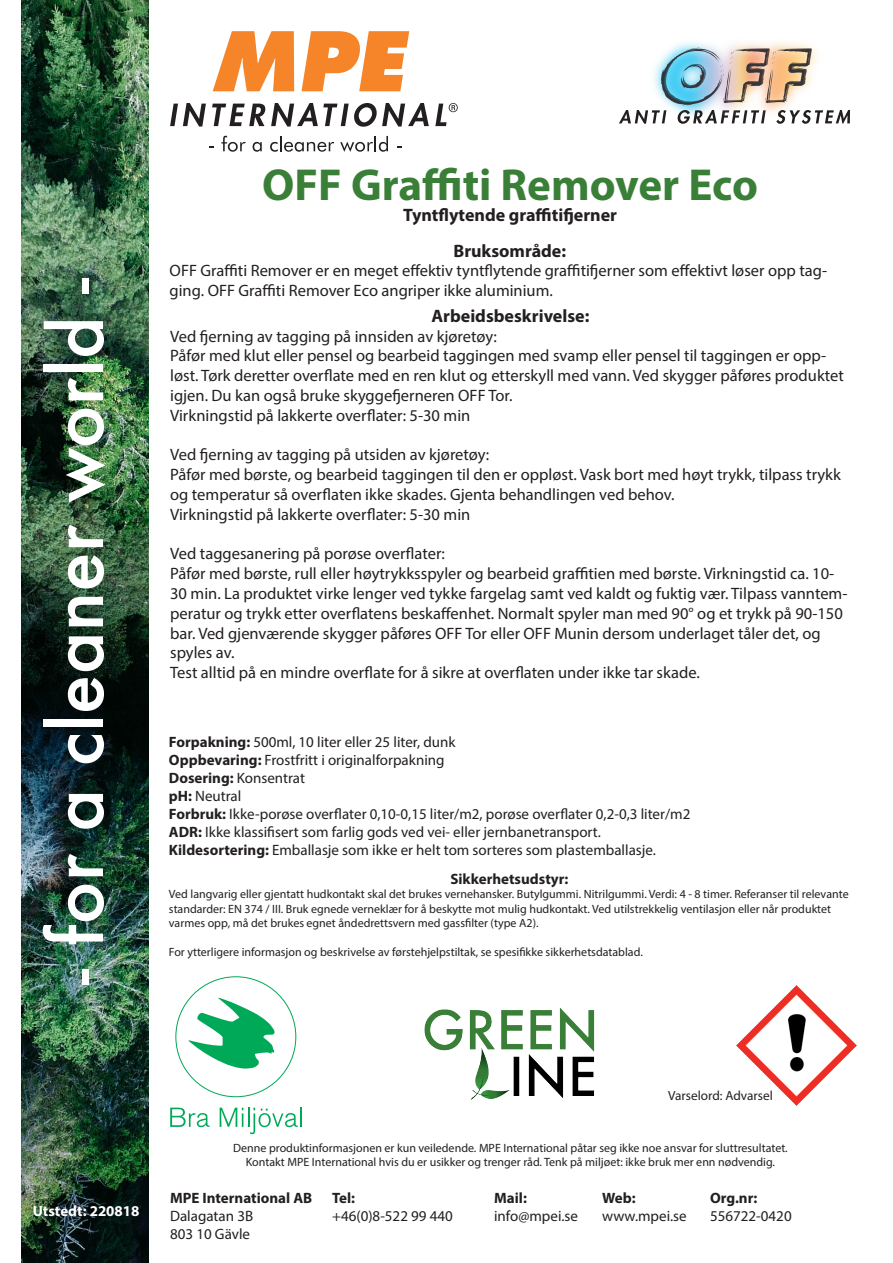
<style>
.page{position:relative;width:893px;height:1263px;background:#fff}
.page>*{position:absolute;margin:0;border:0;box-sizing:border-box;transform-origin:0 0}
.t1{font:500 72px "Futura";color:#fff}
.t2{font:700 45px "Myriad Pro";color:#3a7f37}
.t3{font:700 18px "Myriad Pro";color:#231f20}
.t4{font:16.5px/19.8px "Myriad Pro";color:#231f20}
.t5{font:15px "Myriad Pro";color:#231f20}
.t6{font:700 15px "Myriad Pro";color:#231f20}
.t7{font:700 15px "Myriad Pro";color:#fff}
.t8{font:13.2px "Myriad Pro";color:#231f20}
.t9{font:12px/14.4px "Myriad Pro";color:#231f20}
.s1{font-weight:700}
</style>
<div class="page">
<img style="left:21px;top:0;width:128px;height:1262px">
<img style="left:619px;top:47px;width:231px;height:77px">
<svg style="left:213px;top:31px;width:81px;height:60px"></svg>
<svg style="left:301px;top:31px;width:108px;height:60px"></svg>
<svg style="left:170px;top:103px;width:36px;height:24px"></svg>
<svg style="left:212px;top:103px;width:217px;height:24px"></svg>
<svg style="left:221px;top:136px;width:25px;height:16px"></svg>
<svg style="left:253px;top:142px;width:9px;height:10px"></svg>
<svg style="left:270px;top:136px;width:64px;height:16px"></svg>
<svg style="left:340px;top:136px;width:48px;height:16px"></svg>
<svg style="left:435px;top:103px;width:23px;height:23px"></svg>
<img style="left:424px;top:1008px;width:171px;height:92px">
<img style="left:736px;top:986px;width:121px;height:120px">
<svg style="left:188px;top:998px;width:87px;height:71px"></svg>
<svg style="left:170px;top:1107px;width:39px;height:20px"></svg>
<hr style="left:300px;top:1107px;width:2px;height:20px;background:#00a957">
<svg style="left:220px;top:1107px;width:78px;height:27px"></svg>
<p class="t1" style="left:27px;top:985px;width:708px;rotate:-90deg">- for a cleaner world -</p>
<p class="t2" style="left:262px;top:155px;width:497px">OFF Graffiti Remover Eco</p>
<p class="t3" style="left:403px;top:203px;width:216px">Tyntflytende graffitifjerner</p>
<p class="t3" style="left:453px;top:239px;width:114px">Bruksområde:</p>
<p class="t4" style="left:170px;top:261px;width:659px">OFF Graffiti Remover er en meget effektiv tyntflytende graffitifjerner som effektivt løser opp tag&shy;ging. OFF Graffiti Remover Eco angriper ikke aluminium.</p>
<p class="t3" style="left:431px;top:304px;width:159px">Arbeidsbeskrivelse:</p>
<p class="t4" style="left:170px;top:326px;width:328px">Ved fjerning av tagging på innsiden av kjøretøy:</p>
<p class="t4" style="left:170px;top:346px;width:675px">Påfør med klut eller pensel og bearbeid taggingen med svamp eller pensel til taggingen er opp&shy;løst. Tørk deretter overflate med en ren klut og etterskyll med vann. Ved skygger påføres produktet igjen. Du kan også bruke skyggefjerneren OFF Tor.</p>
<p class="t4" style="left:170px;top:405px;width:302px">Virkningstid på lakkerte overflater: 5-30 min</p>
<p class="t4" style="left:170px;top:445px;width:321px">Ved fjerning av tagging på utsiden av kjøretøy:</p>
<p class="t4" style="left:170px;top:464px;width:672px">Påfør med børste, og bearbeid taggingen til den er oppløst. Vask bort med høyt trykk, tilpass trykk og temperatur så overflaten ikke skades. Gjenta behandlingen ved behov.</p>
<p class="t4" style="left:170px;top:504px;width:302px">Virkningstid på lakkerte overflater: 5-30 min</p>
<p class="t4" style="left:170px;top:544px;width:276px">Ved taggesanering på porøse overflater:</p>
<p class="t4" style="left:170px;top:563px;width:679px">Påfør med børste, rull eller høytrykksspyler og bearbeid graffitien med børste. Virkningstid ca. 10- 30 min. La produktet virke lenger ved tykke fargelag samt ved kaldt og fuktig vær. Tilpass vanntem&shy;peratur og trykk etter overflatens beskaffenhet. Normalt spyler man med 90° og et trykk på 90-150 bar. Ved gjenværende skygger påføres OFF Tor eller OFF Munin dersom underlaget tåler det, og spyles av.</p>
<p class="t4" style="left:170px;top:662px;width:531px">Test alltid på en mindre overflate for å sikre at overflaten under ikke tar skade.</p>
<p class="t5" style="left:169px;top:732px;width:288px"><span class="s1">Forpakning:</span> 500ml, 10 liter eller 25 liter, dunk</p>
<p class="t5" style="left:169px;top:750px;width:277px"><span class="s1">Oppbevaring:</span> Frostfritt i originalforpakning</p>
<p class="t5" style="left:169px;top:768px;width:138px"><span class="s1">Dosering:</span> Konsentrat</p>
<p class="t5" style="left:169px;top:786px;width:74px"><span class="s1">pH:</span> Neutral</p>
<p class="t5" style="left:169px;top:804px;width:523px"><span class="s1">Forbruk:</span> Ikke-porøse overflater 0,10-0,15 liter/m2, porøse overflater 0,2-0,3 liter/m2</p>
<p class="t5" style="left:169px;top:822px;width:433px"><span class="s1">ADR:</span> Ikke klassifisert som farlig gods ved vei- eller jernbanetransport.</p>
<p class="t5" style="left:169px;top:840px;width:489px"><span class="s1">Kildesortering:</span> Emballasje som ikke er helt tom sorteres som plastemballasje.</p>
<p class="t6" style="left:450px;top:869px;width:119px">Sikkerhetsudstyr:</p>
<p class="t9" style="left:169px;top:887px;width:681px">Ved langvarig eller gjentatt hudkontakt skal det brukes vernehansker. Butylgummi. Nitrilgummi. Verdi: 4 - 8 timer. Referanser til relevante standarder: EN 374 / III. Bruk egnede verneklær for å beskytte mot mulig hudkontakt. Ved utilstrekkelig ventilasjon eller når produktet varmes opp, må det brukes egnet åndedrettsvern med gassfilter (type A2).</p>
<p class="t9" style="left:169px;top:944px;width:475px">For ytterligere informasjon og beskrivelse av førstehjelpstiltak, se spesifikke sikkerhetsdatablad.</p>
<p class="t7" style="left:33px;top:1201px;width:108px">Utstedt: 220818</p>
<p class="t8" style="left:668px;top:1088px;width:106px">Varselord: Advarsel</p>
<p class="t9" style="left:233px;top:1140px;width:556px">Denne produktinformasjonen er kun veiledende. MPE International påtar seg ikke noe ansvar for sluttresultatet.</p>
<p class="t9" style="left:246px;top:1155px;width:531px">Kontakt MPE International hvis du er usikker og trenger råd. Tenk på miljøet: ikke bruk mer enn nødvendig.</p>
<p class="t6" style="left:170px;top:1188px;width:144px">MPE International AB</p>
<p class="t6" style="left:332px;top:1188px;width:24px">Tel:</p>
<p class="t6" style="left:494px;top:1188px;width:34px">Mail:</p>
<p class="t6" style="left:602px;top:1188px;width:35px">Web:</p>
<p class="t6" style="left:710px;top:1188px;width:49px">Org.nr:</p>
<p class="t5" style="left:170px;top:1206px;width:85px">Dalagatan 3B</p>
<p class="t5" style="left:332px;top:1206px;width:122px">+46(0)8-522 99 440</p>
<p class="t5" style="left:494px;top:1206px;width:85px">info@mpei.se</p>
<p class="t5" style="left:602px;top:1206px;width:86px">www.mpei.se</p>
<p class="t5" style="left:710px;top:1206px;width:83px">556722-0420</p>
<p class="t5" style="left:170px;top:1224px;width:82px">803 10 Gävle</p>
</div>
